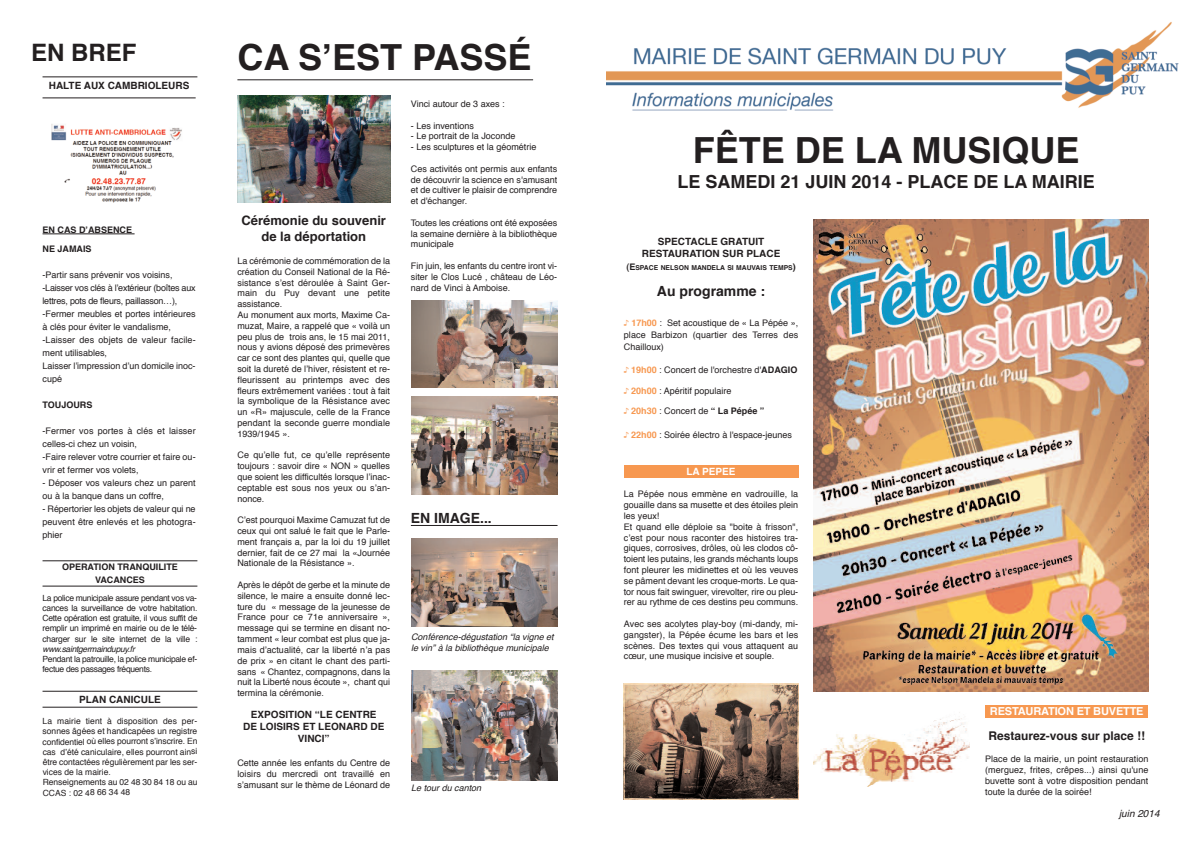
<style>
.page{position:relative;width:1191px;height:842px;background:#fff}
.page>*{position:absolute;margin:0;border:0;box-sizing:border-box;transform-origin:0 0}
.t1{font:700 36px "Helvetica";color:#231f20}
.t2{font:700 24px "Helvetica";color:#231f20}
.t3{font:700 18px "Helvetica";color:#231f20}
.t4{font:700 14px "Helvetica";color:#231f20}
.t5{font:700 13px/15.6px "Helvetica";color:#231f20;text-align:center}
.t6{font:700 12px "Helvetica";color:#231f20}
.t7{font:700 11px "Helvetica";letter-spacing:-.015em;color:#fff}
.t8{font:700 10px/12px "Helvetica";color:#231f20;text-align:center}
.t9{font:italic 10px "Helvetica";color:#231f20}
.t10{font:700 10px "Helvetica";color:#fff}
.t11{font:9px/10.8px "Helvetica";color:#231f20;text-align:justify}
.t12{font:italic 9px/10.8px "Helvetica";color:#231f20}
.t13{font:700 9px/13px "Helvetica";color:#231f20;text-align:center}
.t14{font:8.5px/10.2px "Helvetica";letter-spacing:-.005em;color:#231f20;text-align:justify}
.t15{font:8.5px/10.6px "Helvetica";letter-spacing:-.035em;color:#231f20}
.t16{font:italic 8.5px "Helvetica";letter-spacing:-.035em;color:#231f20}
.t17{font:700 6.8px "Helvetica";color:#231f20}
.s1{font-size:9px}
.s2{font-weight:700;color:#f79850}
.s3{font-weight:700}
</style>
<div class="page">
<div style="left:985px;top:705px;width:162px;height:12px;background:#f79850"></div>
<img style="left:606px;top:22px;width:573px;height:89px">
<div style="left:624px;top:466px;width:174px;height:12px;background:#f79850"></div>
<img style="left:624px;top:683px;width:174px;height:116px">
<img style="left:813px;top:712px;width:156px;height:75px">
<img style="left:238px;top:95px;width:152px;height:107px">
<img style="left:411px;top:397px;width:146px;height:97px">
<img style="left:411px;top:301px;width:146px;height:87px">
<hr style="left:237px;top:80px;width:296px;height:1px;background:#231f20">
<hr style="left:43px;top:76px;width:154px;height:1px;background:#231f20">
<hr style="left:43px;top:586px;width:154px;height:1px;background:#231f20">
<hr style="left:43px;top:691px;width:154px;height:1px;background:#231f20">
<hr style="left:43px;top:707px;width:154px;height:1px;background:#231f20">
<hr style="left:43px;top:560px;width:154px;height:1px;background:#231f20">
<hr style="left:43px;top:97px;width:153px;height:1px;background:#231f20">
<hr style="left:43px;top:234px;width:92px;height:1px;background:#231f20">
<img style="left:51px;top:124px;width:131px;height:79px">
<img style="left:813px;top:220px;width:335px;height:472px">
<hr style="left:411px;top:525px;width:146px;height:1px;background:#231f20">
<img style="left:411px;top:539px;width:146px;height:88px">
<img style="left:411px;top:670px;width:146px;height:110px">
<h2 class="t2" style="left:31px;top:42px;width:107px">EN BREF</h2>
<p class="t8" style="left:49px;top:80px;width:142px">HALTE AUX CAMBRIOLEURS</p>
<p class="t13" style="left:43px;top:221px;width:91px;line-height:19px;text-align:left">EN CAS D’ABSENCE<br>NE JAMAIS</p>
<p class="t11" style="left:43px;top:269px;width:155px;line-height:13px;text-align:left">-Partir sans prévenir vos voisins, -Laisser vos clés à l’extérieur (boîtes aux lettres, pots de fleurs, paillasson…), -Fermer meubles et portes intérieures à clés pour éviter le vandalisme, -Laisser des objets de valeur facile&shy;ment utilisables,<br>Laisser l’impression d’un domicile inoc&shy;cupé</p>
<p class="t13" style="left:43px;top:399px;width:51px">TOUJOURS</p>
<p class="t11" style="left:43px;top:425px;width:155px;line-height:13px;text-align:left">-Fermer vos portes à clés et laisser celles-ci chez un voisin,<br>-Faire relever votre courrier et faire ou&shy;vrir et fermer vos volets,</p>
<p class="t11" style="left:43px;top:477px;width:155px;line-height:13px">- Déposer vos valeurs chez un parent ou à la banque dans un coffre,</p>
<p class="t11" style="left:43px;top:503px;width:155px;line-height:13px">- Répertorier les objets de valeur qui ne peuvent être enlevés et les photogra&shy;phier</p>
<p class="t13" style="left:62px;top:561px;width:117px">OPERATION TRANQUILITE<br>VACANCES</p>
<p class="t14" style="left:43px;top:593px;width:156px">La police municipale assure pendant vos va&shy;cances la surveillance de votre habitation.<br>Cette opération est gratuite, il vous suffit de remplir un imprimé en mairie ou de le télé&shy;charger sur le site internet de la ville :</p>
<p class="t16" style="left:43px;top:645px;width:94px">www.saintgermaindupuy.fr</p>
<p class="t15" style="left:43px;top:654px;width:156px">Pendant la patrouille, la police municipale ef&shy;fectue des passages fréquents.</p>
<p class="t8" style="left:79px;top:694px;width:83px">PLAN CANICULE</p>
<p class="t14" style="left:43px;top:717px;width:156px;text-align:left">La mairie tient à disposition des per&shy;sonnes âgées et handicapées un registre confidentiel où elles pourront s’inscrire. En cas d’été caniculaire, elles pourront ainsi être contactées régulièrement par les ser&shy;vices de la mairie.<br>Renseignements au 02 48 30 84 18 ou au CCAS : 02 48 66 34 48</p>
<h1 class="t1" style="left:237px;top:42px;width:296px">CA S’EST PASSÉ</h1>
<h3 class="t5" style="left:241px;top:214px;width:146px">Cérémonie du souvenir de la déportation</h3>
<p class="t11" style="left:237px;top:256px;width:154px;text-align:left">La cérémonie de commémoration de la création du Conseil National de la Ré&shy;sistance s’est déroulée à Saint Ger&shy;main du Puy devant une petite assistance.<br>Au monument aux morts, Maxime Ca&shy;muzat, Maire, a rappelé que « voilà un peu plus de trois ans, le 15 mai 2011, nous y avions déposé des primevères car ce sont des plantes qui, quelle que soit la dureté de l’hiver, résistent et re&shy;fleurissent au printemps avec des fleurs extrêmement variées : tout à fait la symbolique de la Résistance avec un «R» majuscule, celle de la France pendant la seconde guerre mondiale 1939/1945 ».</p>
<p class="t11" style="left:237px;top:451px;width:154px">Ce qu’elle fut, ce qu’elle représente toujours : savoir dire « NON » quelles que soient les difficultés lorsque l’inac&shy;ceptable est sous nos yeux ou s’an&shy;nonce.</p>
<p class="t11" style="left:237px;top:515px;width:154px">C’est pourquoi Maxime Camuzat fut de ceux qui ont salué le fait que le Parle&shy;ment français a, par la loi du 19 juillet dernier, fait de ce 27 mai la «Journée Nationale de la Résistance ».</p>
<p class="t11" style="left:237px;top:580px;width:154px">Après le dépôt de gerbe et la minute de silence, le maire a ensuite donné lec&shy;ture du « message de la jeunesse de France pour ce 71e anniversaire », message qui se termine en disant no&shy;tamment « leur combat est plus que ja&shy;mais d’actualité, car la liberté n’a pas de prix » en citant le chant des parti&shy;sans « Chantez, compagnons, dans la nuit la Liberté nous écoute », chant qui termina la cérémonie.</p>
<p class="t8" style="left:243px;top:710px;width:143px">EXPOSITION “LE CENTRE<br>DE LOISIRS ET LEONARD DE<br>VINCI”</p>
<p class="t11" style="left:237px;top:758px;width:154px;line-height:11.2px">Cette année les enfants du Centre de loisirs du mercredi ont travaillé en s’amusant sur le thème de Léonard de</p>
<p class="t11" style="left:411px;top:99px;width:95px">Vinci autour de 3 axes :</p>
<p class="t11" style="left:411px;top:121px;width:65px">- Les inventions</p>
<p class="t11" style="left:411px;top:132px;width:106px">- Le portrait de la Joconde</p>
<p class="t11" style="left:411px;top:142px;width:127px">- Les sculptures et la géométrie</p>
<p class="t11" style="left:411px;top:164px;width:148px">Ces activités ont permis aux enfants de découvrir la science en s'amusant et de cultiver le plaisir de comprendre et d'échanger.</p>
<p class="t11" style="left:411px;top:218px;width:148px">Toutes les créations ont été exposées la semaine dernière à la bibliothèque municipale</p>
<p class="t11" style="left:411px;top:261px;width:148px">Fin juin, les enfants du centre iront vi&shy;siter le Clos Lucé , château de Léo&shy;nard de Vinci à Amboise.</p>
<h3 class="t4" style="left:411px;top:512px;width:82px">EN IMAGE...</h3>
<p class="t12" style="left:411px;top:632px;width:144px">Conférence-dégustation “la vigne et le vin” à la bibliothèque municipale</p>
<p class="t12" style="left:411px;top:783px;width:72px">Le tour du canton</p>
<h1 class="t1" style="left:692px;top:135px;width:388px">FÊTE DE LA MUSIQUE</h1>
<h3 class="t3" style="left:677px;top:174px;width:419px">LE SAMEDI 21 JUIN 2014 - PLACE DE LA MAIRIE</h3>
<p class="t8" style="left:642px;top:236px;width:140px">SPECTACLE GRATUIT<br>RESTAURATION SUR PLACE</p>
<p class="t17" style="left:626px;top:265px;width:171px"><span class="s1">(E</span>SPACE NELSON MANDELA SI MAUVAIS TEMPS<span class="s1">)</span></p>
<h3 class="t4" style="left:657px;top:285px;width:110px">Au programme :</h3>
<p class="t11" style="left:624px;top:317px;width:176px;line-height:12px"><span class="s2">♪ 17h00</span> : Set acoustique de « La Pépée », place Barbizon (quartier des Terres des Chailloux)</p>
<p class="t11" style="left:624px;top:365px;width:175px"><span class="s2">♪ 19h00</span> : Concert de l'orchestre d'<span class="s3">ADAGIO</span></p>
<p class="t11" style="left:624px;top:386px;width:109px"><span class="s2">♪ 20h00</span> : Apéritif populaire</p>
<p class="t11" style="left:624px;top:406px;width:142px"><span class="s2">♪ 20h30</span> : Concert de <span class="s3">“ La Pépée ”</span></p>
<p class="t11" style="left:624px;top:430px;width:170px"><span class="s2">♪ 22h00</span> : Soirée électro à l'espace-jeunes</p>
<p class="t10" style="left:686px;top:468px;width:51px">LA PEPEE</p>
<p class="t11" style="left:624px;top:489px;width:176px;text-align:left">La Pépée nous emmène en vadrouille, la gouaille dans sa musette et des étoiles plein les yeux!<br>Et quand elle déploie sa "boite à frisson", c’est pour nous raconter des histoires tra&shy;giques, corrosives, drôles, où les clodos cô&shy;toient les putains, les grands méchants loups font pleurer les midinettes et où les veuves se pâment devant les croque-morts. Le qua&shy;tor nous fait swinguer, virevolter, rire ou pleu&shy;rer au rythme de ces destins peu communs.</p>
<p class="t11" style="left:624px;top:619px;width:176px">Avec ses acolytes play-boy (mi-dandy, mi&shy;gangster), la Pépée écume les bars et les scènes. Des textes qui vous attaquent au cœur, une musique incisive et souple.</p>
<p class="t7" style="left:990px;top:706px;width:155px">RESTAURATION ET BUVETTE</p>
<h3 class="t6" style="left:988px;top:730px;width:158px">Restaurez-vous sur place !!</h3>
<p class="t11" style="left:985px;top:755px;width:165px">Place de la mairie, un point restauration (merguez, frites, crêpes...) ainsi qu'une buvette sont à votre disposition pendant toute la durée de la soirée!</p>
<p class="t9" style="left:1119px;top:809px;width:42px">juin 2014</p>
</div>
